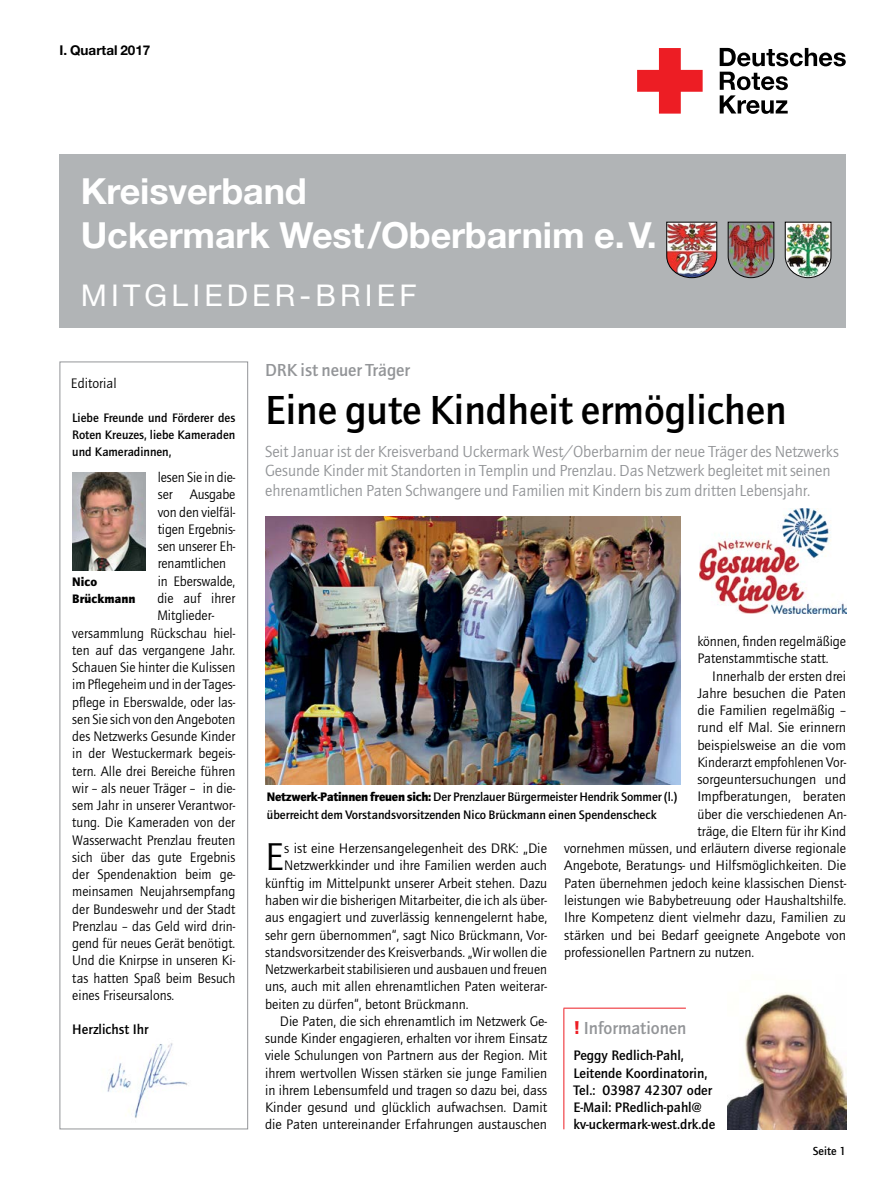
<style>
.page{position:relative;width:893px;height:1191px;background:#fff}
.page>*{position:absolute;margin:0;border:0;box-sizing:border-box;transform-origin:0 0}
.t1{font:500 42px "Quay Sans ITC Std";color:#000}
.t2{font:40.05px "Quay Sans ITC Std";color:#000}
.t3{font:700 36px/43.2px "Helvetica Neue LT Std";letter-spacing:-.005em;color:#fff}
.t4{font:30px "Helvetica Neue LT Std";letter-spacing:.14em;color:#fff}
.t5{font:500 18px "Quay Sans ITC Std";color:#939598}
.t6{font:16.5px/19.5px "Quay Sans ITC Std";color:#939598}
.t7{font:14.25px/17.2px "Quay Sans ITC Std";color:#000}
.t8{font:500 14.25px/17.2px "Quay Sans ITC Std";color:#000}
.t9{font:700 13.5px "Helvetica Neue LT Std";color:#000}
.t10{font:500 12.75px/17.2px "Quay Sans ITC Std";color:#000;text-align:justify}
.t11{font:900 12.75px/17.2px "Quay Sans ITC Std";color:#000}
.t12{font:500 12px "Quay Sans ITC Std";color:#000}
.s1{font-weight:900}
.s2{font-weight:900;color:#ed1d24}
</style>
<div class="page">
<img style="left:728px;top:992px;width:119px;height:137px">
<img style="left:107px;top:1043px;width:80px;height:75px">
<div style="left:60px;top:361px;width:188px;height:768px;border:1px solid #939598"></div>
<img style="left:73px;top:473px;width:72px;height:98px">
<svg style="left:637px;top:48px;width:66px;height:66px"></svg>
<svg style="left:720px;top:48px;width:126px;height:18px"></svg>
<svg style="left:720px;top:72px;width:68px;height:42px"></svg>
<div style="left:60px;top:154px;width:786px;height:173px;background:#b1b4b6"></div>
<hr style="left:563px;top:1008px;width:1px;height:121px;background:#ed1d24">
<hr style="left:563px;top:1007px;width:123px;height:1px;background:#ed1d24">
<img style="left:785px;top:221px;width:46px;height:57px">
<img style="left:728px;top:221px;width:46px;height:57px">
<img style="left:666px;top:221px;width:51px;height:57px">
<img style="left:699px;top:509px;width:148px;height:104px">
<img style="left:265px;top:517px;width:415px;height:267px">
<p class="t9" style="left:60px;top:42px;width:92px">I. Quartal 2017</p>
<h3 class="t3" style="left:81px;top:169px;width:577px">Kreisverband<br>Uckermark West/Oberbarnim e.V.</h3>
<h3 class="t4" style="left:81px;top:278px;width:337px">MITGLIEDER-BRIEF</h3>
<p class="t7" style="left:71px;top:375px;width:47px">Editorial</p>
<p class="t10" style="left:72px;top:409px;width:165px">Liebe Freunde und Förderer des Roten Kreuzes, liebe Kameraden und Kameradinnen,</p>
<p class="t7" style="left:158px;top:469px;width:79px">lesen Sie in die-</p>
<p class="t7" style="left:158px;top:486px;width:79px">ser Ausgabe</p>
<p class="t7" style="left:158px;top:503px;width:79px">von den vielfäl-</p>
<p class="t7" style="left:158px;top:521px;width:79px">tigen Ergebnis-</p>
<p class="t7" style="left:158px;top:538px;width:79px">sen unserer Eh-</p>
<p class="t7" style="left:158px;top:555px;width:70px">renamtlichen</p>
<p class="t7" style="left:158px;top:572px;width:79px">in Eberswalde,</p>
<p class="t7" style="left:157px;top:590px;width:79px">die auf ihrer</p>
<p class="t7" style="left:157px;top:607px;width:58px">Mitglieder-</p>
<p class="t7" style="left:72px;top:624px;width:164px">versammlung Rückschau hiel-</p>
<p class="t7" style="left:72px;top:641px;width:164px">ten auf das vergangene Jahr.</p>
<p class="t7" style="left:72px;top:659px;width:164px">Schauen Sie hinter die Kulissen</p>
<p class="t7" style="left:72px;top:676px;width:164px">im Pflegeheim und in der Tages-</p>
<p class="t7" style="left:72px;top:693px;width:164px">pflege in Eberswalde, oder las-</p>
<p class="t7" style="left:72px;top:710px;width:164px">sen Sie sich von den Angeboten</p>
<p class="t7" style="left:72px;top:728px;width:164px">des Netzwerks Gesunde Kinder</p>
<p class="t7" style="left:72px;top:745px;width:164px">in der Westuckermark begeis-</p>
<p class="t7" style="left:72px;top:762px;width:164px">tern. Alle drei Bereiche führen</p>
<p class="t7" style="left:72px;top:779px;width:164px">wir – als neuer Träger – in die-</p>
<p class="t7" style="left:72px;top:797px;width:164px">sem Jahr in unserer Verantwor-</p>
<p class="t7" style="left:72px;top:814px;width:164px">tung. Die Kameraden von der</p>
<p class="t7" style="left:72px;top:831px;width:164px">Wasserwacht Prenzlau freuten</p>
<p class="t7" style="left:72px;top:848px;width:165px">sich über das gute Ergebnis</p>
<p class="t7" style="left:72px;top:866px;width:164px">der Spendenaktion beim ge-</p>
<p class="t7" style="left:72px;top:883px;width:164px">meinsamen Neujahrsempfang</p>
<p class="t7" style="left:72px;top:900px;width:165px">der Bundeswehr und der Stadt</p>
<p class="t7" style="left:72px;top:917px;width:164px">Prenzlau – das Geld wird drin-</p>
<p class="t7" style="left:72px;top:935px;width:164px">gend für neues Gerät benötigt.</p>
<p class="t7" style="left:72px;top:952px;width:164px">Und die Knirpse in unseren Ki-</p>
<p class="t7" style="left:72px;top:969px;width:165px">tas hatten Spaß beim Besuch</p>
<p class="t7" style="left:72px;top:986px;width:104px">eines Friseursalons.</p>
<p class="t8" style="left:72px;top:1021px;width:78px">Herzlichst Ihr</p>
<p class="t11" style="left:72px;top:573px;width:65px">Nico<br>Brückmann</p>
<p class="t5" style="left:265px;top:359px;width:146px">DRK ist neuer Träger</p>
<h1 class="t1" style="left:265px;top:386px;width:523px">Eine gute Kindheit ermöglichen</h1>
<p class="t6" style="left:265px;top:442px;width:575px">Seit Januar ist der Kreisverband Uckermark West/Oberbarnim der neue Träger des Netzwerks<br>Gesunde Kinder mit Standorten in Templin und Prenzlau. Das Netzwerk begleitet mit seinen ehrenamtlichen Paten Schwangere und Familien mit Kindern bis zum dritten Lebensjahr.</p>
<p class="t7" style="left:697px;top:633px;width:150px">können, finden regelmäßige<br>Patenstammtische statt.</p>
<p class="t7" style="left:712px;top:667px;width:135px">Innerhalb der ersten drei</p>
<p class="t7" style="left:697px;top:685px;width:150px">Jahre besuchen die Paten</p>
<p class="t7" style="left:697px;top:702px;width:150px">die Familien regelmäßig –</p>
<p class="t7" style="left:697px;top:719px;width:150px">rund elf Mal. Sie erinnern</p>
<p class="t7" style="left:697px;top:736px;width:150px">beispielsweise an die vom</p>
<p class="t7" style="left:697px;top:754px;width:150px">Kinderarzt empfohlenen Vor-</p>
<p class="t7" style="left:697px;top:771px;width:150px">sorgeuntersuchungen und</p>
<p class="t7" style="left:697px;top:788px;width:150px">Impfberatungen, beraten</p>
<p class="t7" style="left:697px;top:805px;width:150px">über die verschiedenen An-</p>
<p class="t7" style="left:697px;top:823px;width:150px">träge, die Eltern für ihr Kind</p>
<p class="t7" style="left:564px;top:840px;width:284px">vornehmen müssen, und erläutern diverse regionale</p>
<p class="t7" style="left:564px;top:857px;width:284px">Angebote, Beratungs- und Hilfsmöglichkeiten. Die</p>
<p class="t7" style="left:564px;top:874px;width:284px">Paten übernehmen jedoch keine klassischen Dienst-</p>
<p class="t7" style="left:564px;top:892px;width:284px">leistungen wie Babybetreuung oder Haushaltshilfe.</p>
<p class="t7" style="left:564px;top:909px;width:284px">Ihre Kompetenz dient vielmehr dazu, Familien zu</p>
<p class="t7" style="left:564px;top:926px;width:284px">stärken und bei Bedarf geeignete Angebote von</p>
<p class="t7" style="left:564px;top:943px;width:192px">professionellen Partnern zu nutzen.</p>
<p class="t10" style="left:267px;top:788px;width:412px"><span class="s1">Netzwerk-Patinnen freuen sich:</span> Der Prenzlauer Bürgermeister Hendrik Sommer (l.) überreicht dem Vorstandsvorsitzenden Nico Brückmann einen Spendenscheck</p>
<h2 class="t2" style="left:265px;top:835px;width:21px">E</h2>
<p class="t7" style="left:284px;top:840px;width:264px">s ist eine Herzensangelegenheit des DRK: „Die</p>
<p class="t7" style="left:284px;top:857px;width:264px">Netzwerkkinder und ihre Familien werden auch</p>
<p class="t7" style="left:265px;top:874px;width:284px">künftig im Mittelpunkt unserer Arbeit stehen. Dazu</p>
<p class="t7" style="left:265px;top:892px;width:284px">haben wir die bisherigen Mitarbeiter, die ich als über-</p>
<p class="t7" style="left:265px;top:909px;width:284px">aus engagiert und zuverlässig kennengelernt habe,</p>
<p class="t7" style="left:265px;top:926px;width:284px">sehr gern übernommen“, sagt Nico Brückmann, Vor-</p>
<p class="t7" style="left:265px;top:943px;width:284px">standsvorsitzender des Kreisverbands. „Wir wollen die</p>
<p class="t7" style="left:265px;top:961px;width:284px">Netzwerkarbeit stabilisieren und ausbauen und freuen</p>
<p class="t7" style="left:265px;top:978px;width:284px">uns, auch mit allen ehrenamtlichen Paten weiterar-</p>
<p class="t7" style="left:265px;top:995px;width:205px">beiten zu dürfen“, betont Brückmann.</p>
<p class="t7" style="left:280px;top:1012px;width:269px">Die Paten, die sich ehrenamtlich im Netzwerk Ge-</p>
<p class="t7" style="left:265px;top:1030px;width:284px">sunde Kinder engagieren, erhalten vor ihrem Einsatz</p>
<p class="t7" style="left:265px;top:1047px;width:284px">viele Schulungen von Partnern aus der Region. Mit</p>
<p class="t7" style="left:265px;top:1064px;width:284px">ihrem wertvollen Wissen stärken sie junge Familien</p>
<p class="t7" style="left:265px;top:1081px;width:284px">in ihrem Lebensumfeld und tragen so dazu bei, dass</p>
<p class="t7" style="left:265px;top:1099px;width:284px">Kinder gesund und glücklich aufwachsen. Damit</p>
<p class="t7" style="left:265px;top:1116px;width:284px">die Paten untereinander Erfahrungen austauschen</p>
<p class="t5" style="left:573px;top:1018px;width:115px"><span class="s2">!</span> Informationen</p>
<p class="t8" style="left:573px;top:1047px;width:144px">Peggy Redlich-Pahl,<br>Leitende Koordinatorin,<br>Tel.: 03987 42307 oder<br>E-Mail: PRedlich-pahl@ kv-uckermark-west.drk.de</p>
<p class="t12" style="left:813px;top:1144px;width:35px">Seite 1</p>
</div>
